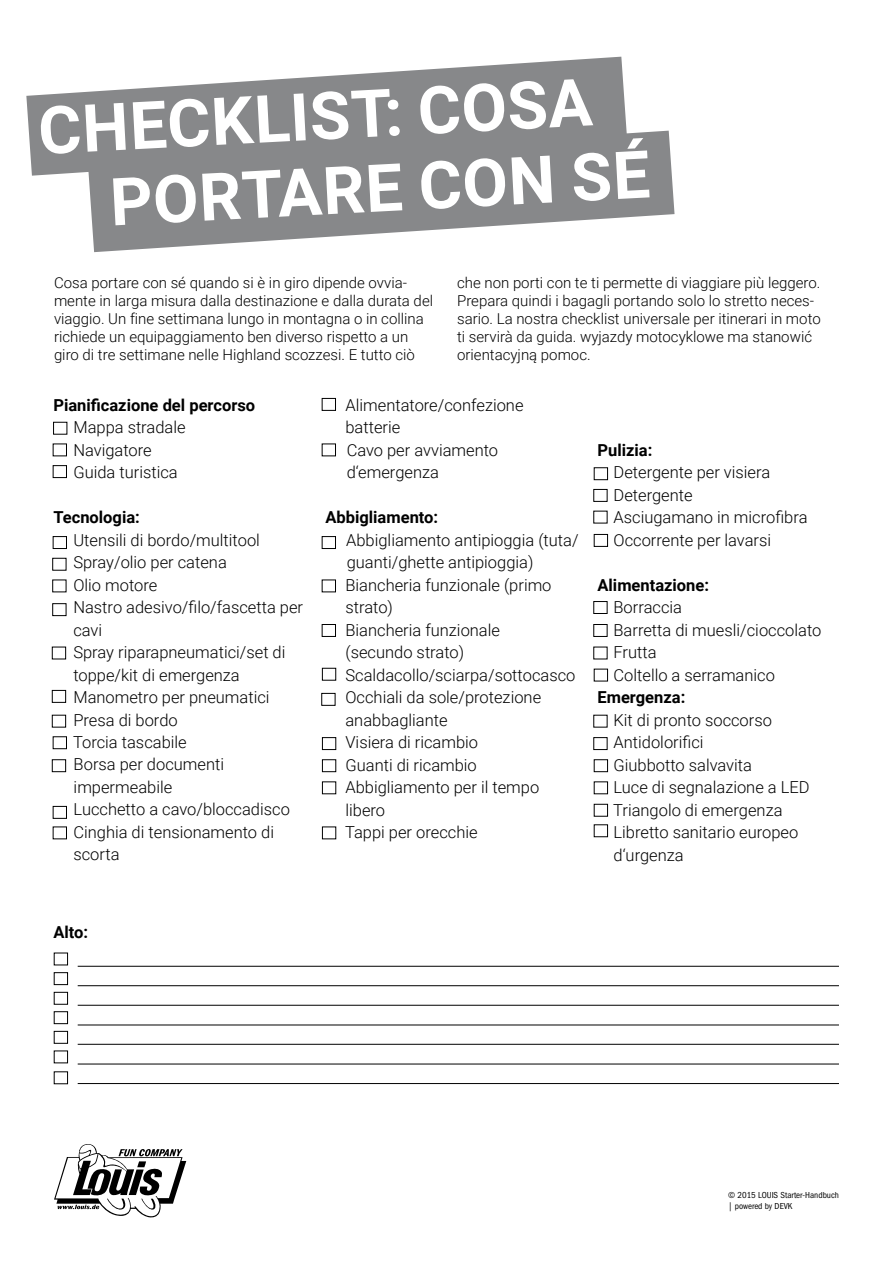
<style>
.page{position:relative;width:893px;height:1263px;background:#fff}
.page>*{position:absolute;margin:0;border:0;box-sizing:border-box;transform-origin:0 0}
.t1{font:700 66px/75px "Roboto";color:#fff}
.t2{font:300 16.5px/22.5px "Roboto";color:#000}
.t3{font:700 16.5px "Roboto";color:#000}
.t4{font:300 15px/18px "Roboto";color:#000}
.t5{font:condensed 9px/10.5px "Franklin Gothic";color:#000}
</style>
<div class="page">
<svg style="left:26px;top:57px;width:601px;height:119px;fill:#87888a"></svg>
<svg style="left:88px;top:131px;width:586px;height:121px;fill:#87888a"></svg>
<div style="left:54px;top:1011px;width:14px;height:13px;border:1px solid #000"></div>
<div style="left:54px;top:1051px;width:14px;height:12px;border:1px solid #000"></div>
<div style="left:54px;top:1031px;width:14px;height:12px;border:1px solid #000"></div>
<div style="left:54px;top:953px;width:14px;height:12px;border:1px solid #000"></div>
<div style="left:54px;top:1071px;width:14px;height:13px;border:1px solid #000"></div>
<div style="left:54px;top:972px;width:14px;height:13px;border:1px solid #000"></div>
<div style="left:54px;top:992px;width:14px;height:12px;border:1px solid #000"></div>
<hr style="left:78px;top:966px;width:761px;height:1px;background:#000">
<hr style="left:78px;top:985px;width:761px;height:1px;background:#000">
<hr style="left:78px;top:1005px;width:761px;height:1px;background:#000">
<hr style="left:78px;top:1025px;width:761px;height:1px;background:#000">
<hr style="left:78px;top:1044px;width:761px;height:1px;background:#000">
<hr style="left:78px;top:1083px;width:761px;height:1px;background:#000">
<hr style="left:78px;top:1064px;width:761px;height:1px;background:#000">
<svg style="left:54px;top:1144px;width:132px;height:73px"></svg>
<div style="left:53px;top:422px;width:14px;height:12px;border:1px solid #000"></div>
<div style="left:53px;top:444px;width:14px;height:12px;border:1px solid #000"></div>
<div style="left:53px;top:465px;width:14px;height:13px;border:1px solid #000"></div>
<div style="left:53px;top:536px;width:14px;height:13px;border:1px solid #000"></div>
<div style="left:53px;top:558px;width:13px;height:12px;border:1px solid #000"></div>
<div style="left:53px;top:603px;width:13px;height:13px;border:1px solid #000"></div>
<div style="left:52px;top:647px;width:14px;height:12px;border:1px solid #000"></div>
<div style="left:52px;top:690px;width:14px;height:12px;border:1px solid #000"></div>
<div style="left:52px;top:715px;width:14px;height:12px;border:1px solid #000"></div>
<div style="left:53px;top:736px;width:14px;height:13px;border:1px solid #000"></div>
<div style="left:52px;top:759px;width:14px;height:13px;border:1px solid #000"></div>
<div style="left:53px;top:806px;width:14px;height:12px;border:1px solid #000"></div>
<div style="left:53px;top:827px;width:14px;height:12px;border:1px solid #000"></div>
<div style="left:322px;top:398px;width:14px;height:13px;border:1px solid #000"></div>
<div style="left:322px;top:444px;width:14px;height:12px;border:1px solid #000"></div>
<div style="left:322px;top:536px;width:14px;height:13px;border:1px solid #000"></div>
<div style="left:322px;top:580px;width:14px;height:12px;border:1px solid #000"></div>
<div style="left:322px;top:624px;width:14px;height:13px;border:1px solid #000"></div>
<div style="left:322px;top:759px;width:14px;height:13px;border:1px solid #000"></div>
<div style="left:322px;top:668px;width:14px;height:12px;border:1px solid #000"></div>
<div style="left:322px;top:693px;width:13px;height:12px;border:1px solid #000"></div>
<div style="left:322px;top:737px;width:14px;height:13px;border:1px solid #000"></div>
<div style="left:322px;top:827px;width:14px;height:12px;border:1px solid #000"></div>
<div style="left:322px;top:782px;width:14px;height:12px;border:1px solid #000"></div>
<div style="left:594px;top:468px;width:14px;height:12px;border:1px solid #000"></div>
<div style="left:594px;top:489px;width:13px;height:13px;border:1px solid #000"></div>
<div style="left:594px;top:534px;width:14px;height:13px;border:1px solid #000"></div>
<div style="left:594px;top:601px;width:13px;height:13px;border:1px solid #000"></div>
<div style="left:594px;top:624px;width:13px;height:13px;border:1px solid #000"></div>
<div style="left:594px;top:669px;width:14px;height:12px;border:1px solid #000"></div>
<div style="left:594px;top:737px;width:13px;height:13px;border:1px solid #000"></div>
<div style="left:594px;top:759px;width:14px;height:13px;border:1px solid #000"></div>
<div style="left:594px;top:782px;width:14px;height:12px;border:1px solid #000"></div>
<div style="left:594px;top:804px;width:14px;height:12px;border:1px solid #000"></div>
<div style="left:594px;top:825px;width:14px;height:12px;border:1px solid #000"></div>
<h1 class="t1" style="left:104px;top:87px;width:542px;text-indent:-68px;rotate:-3deg">CHECKLIST: COSA<br>PORTARE CON SÉ</h1>
<p class="t4" style="left:54px;top:273px;width:381px">Cosa portare con sé quando si è in giro dipende ovvia&shy;mente in larga misura dalla destinazione e dalla durata del viaggio. Un fine settimana lungo in montagna o in collina richiede un equipaggiamento ben diverso rispetto a un giro di tre settimane nelle Highland scozzesi. E tutto ciò</p>
<p class="t4" style="left:457px;top:273px;width:365px">che non porti con te ti permette di viaggiare più leggero.<br>Prepara quindi i bagagli portando solo lo stretto neces&shy;sario. La nostra checklist universale per itinerari in moto ti servirà da guida. wyjazdy motocyklowe ma stanowić orientacyjną pomoc.</p>
<p class="t3" style="left:53px;top:393px;width:203px">Pianificazione del percorso</p>
<p class="t2" style="left:73px;top:415px;width:114px">Mappa stradale<br>Navigatore<br>Guida turistica</p>
<p class="t3" style="left:53px;top:506px;width:88px">Tecnologia:</p>
<p class="t2" style="left:73px;top:528px;width:232px">Utensili di bordo/multitool<br>Spray/olio per catena<br>Olio motore<br>Nastro adesivo/filo/fascetta per cavi<br>Spray riparapneumatici/set di toppe/kit di emergenza<br>Manometro per pneumatici<br>Presa di bordo<br>Torcia tascabile<br>Borsa per documenti impermeabile<br>Lucchetto a cavo/bloccadisco<br>Cinghia di tensionamento di scorta</p>
<p class="t2" style="left:345px;top:393px;width:180px">Alimentatore/confezione batterie<br>Cavo per avviamento d‘emergenza</p>
<p class="t3" style="left:325px;top:506px;width:114px">Abbigliamento:</p>
<p class="t2" style="left:345px;top:528px;width:235px">Abbigliamento antipioggia (tuta/ guanti/ghette antipioggia)<br>Biancheria funzionale (primo strato)<br>Biancheria funzionale<br>(secundo strato)<br>Scaldacollo/sciarpa/sottocasco<br>Occhiali da sole/protezione anabbagliante<br>Visiera di ricambio<br>Guanti di ricambio<br>Abbigliamento per il tempo libero<br>Tappi per orecchie</p>
<p class="t3" style="left:597px;top:438px;width:56px">Pulizia:</p>
<p class="t2" style="left:613px;top:461px;width:196px">Detergente per visiera<br>Detergente<br>Asciugamano in microfibra<br>Occorrente per lavarsi</p>
<p class="t3" style="left:597px;top:573px;width:113px">Alimentazione:</p>
<p class="t2" style="left:613px;top:595px;width:209px">Borraccia<br>Barretta di muesli/cioccolato<br>Frutta<br>Coltello a serramanico</p>
<p class="t3" style="left:597px;top:686px;width:89px">Emergenza:</p>
<p class="t2" style="left:613px;top:708px;width:198px">Kit di pronto soccorso<br>Antidolorifici<br>Giubbotto salvavita<br>Luce di segnalazione a LED<br>Triangolo di emergenza<br>Libretto sanitario europeo d‘urgenza</p>
<p class="t3" style="left:53px;top:921px;width:36px">Alto:</p>
<p class="t5" style="left:728px;top:1190px;width:112px">© 2015 LOUIS Starter-Handbuch | powered by DEVK</p>
</div>
